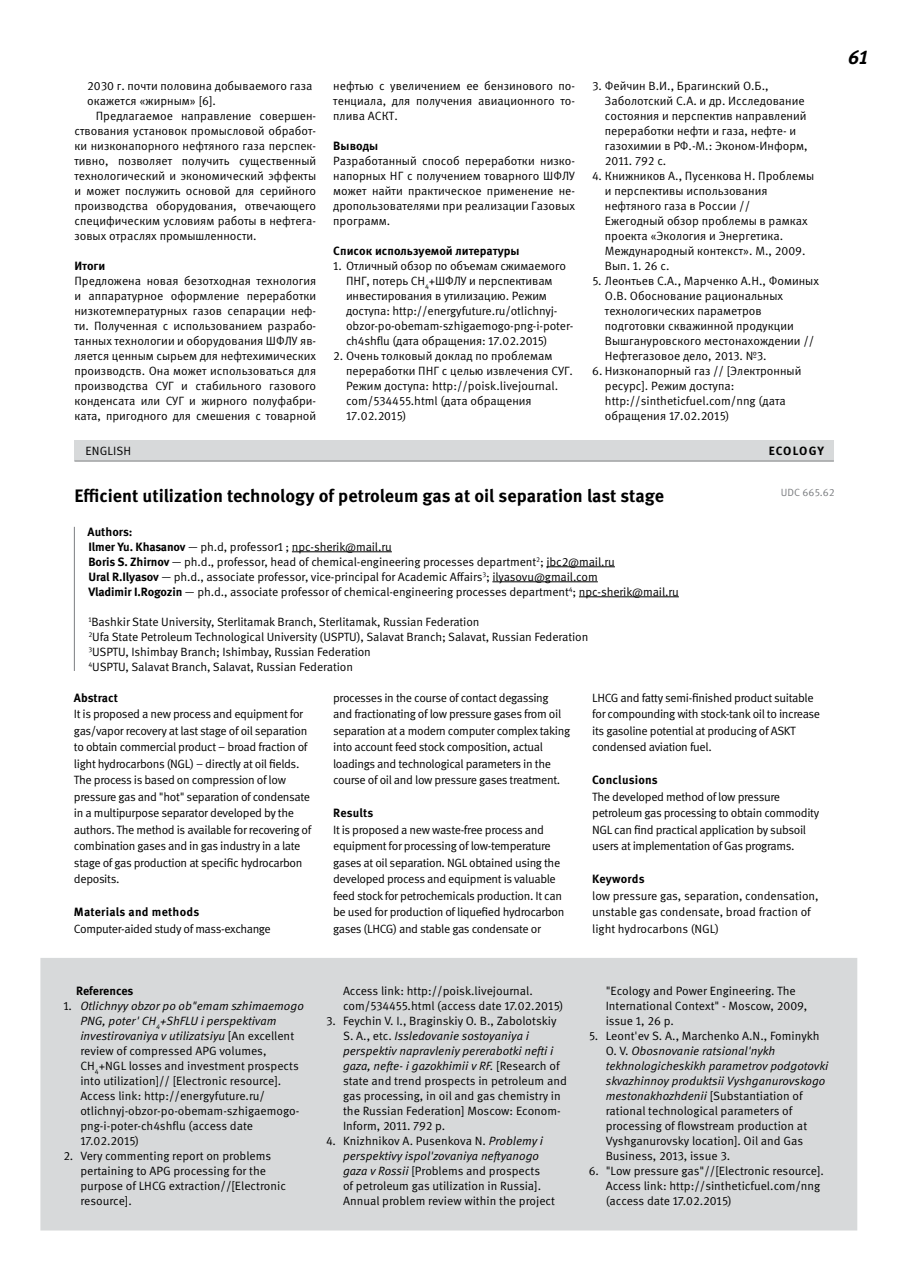
<style>
.page{position:relative;width:919px;height:1272px;background:#fff}
.page>*{position:absolute;margin:0;border:0;box-sizing:border-box;transform-origin:0 0}
.t1{font:italic 700 19.5px "Meta Pro";color:#000}
.t2{font:700 18px "Meta Pro";color:#000}
.t3{font:12px/15px "Meta Pro";letter-spacing:-.01em;color:#000}
.t4{font:12px/16.5px "Meta Pro";letter-spacing:-.03em;color:#000}
.t5{font:700 12px "Meta Pro";color:#000}
.t6{font:12px "Meta Pro";letter-spacing:-.035em;color:#000}
.t7{font:700 12px "Meta Pro";letter-spacing:.02em;color:#000}
.t8{font:10.5px "Meta Pro";color:#7c7e81}
.s1{font-weight:700}
.s2{font-style:italic}
</style>
<div class="page">
<hr style="left:74px;top:527px;width:1px;height:144px;background:#7c7e81">
<hr style="left:292px;top:551px;width:100px;height:1px;background:#000">
<hr style="left:546px;top:566px;width:69px;height:1px;background:#000">
<hr style="left:492px;top:581px;width:105px;height:1px;background:#000">
<hr style="left:579px;top:596px;width:99px;height:1px;background:#000">
<div style="left:74px;top:440px;width:759px;height:20px;background:#d7d9da"></div>
<hr style="left:74px;top:460px;width:759px;height:1px;background:#7c7e81">
<div style="left:40px;top:957px;width:817px;height:273px;background:#d7d9da;border:2px solid #d7d9da"></div>
<p class="t3" style="left:87px;top:79px;width:227px">2030 г. почти половина добываемого газа окажется «жирным» [6].</p>
<p class="t3" style="left:74px;top:109px;width:243px;text-align:justify;text-indent:21px">Предлагаемое направление совершен&shy;ствования установок промысловой обработ&shy;ки низконапорного нефтяного газа перспек&shy;тивно, позволяет получить существенный технологический и экономический эффекты и может послужить основой для серийного производства оборудования, отвечающего специфическим условиям работы в нефтега&shy;зовых отраслях промышленности.</p>
<p class="t5" style="left:74px;top:258px;width:33px">Итоги</p>
<p class="t3" style="left:74px;top:274px;width:243px;text-align:justify">Предложена новая безотходная технология и аппаратурное оформление переработки низкотемпературных газов сепарации неф&shy;ти. Полученная с использованием разрабо&shy;танных технологии и оборудования ШФЛУ яв&shy;ляется ценным сырьем для нефтехимических производств. Она может использоваться для производства СУГ и стабильного газового конденсата или СУГ и жирного полуфабри&shy;ката, пригодного для смешения с товарной</p>
<p class="t3" style="left:333px;top:79px;width:243px;text-align:justify">нефтью с увеличением ее бензинового по&shy;тенциала, для получения авиационного то&shy;плива АСКТ.</p>
<p class="t5" style="left:333px;top:138px;width:46px">Выводы</p>
<p class="t3" style="left:333px;top:154px;width:243px;text-align:justify">Разработанный способ переработки низко&shy;напорных НГ с получением товарного ШФЛУ может найти практическое применение не&shy;дропользователями при реализации Газовых программ.</p>
<p class="t5" style="left:333px;top:243px;width:188px">Список используемой литературы</p>
<p class="t3" style="left:346px;top:259px;width:229px;text-indent:-13px">1. Отличный обзор по объемам сжимаемого ПНГ, потерь СН<sub>4</sub>+ШФЛУ и перспективам инвестирования в утилизацию. Режим доступа: http://energyfuture.ru/otlichnyj&shy;obzor-po-obemam-szhigaemogo-png-i-poter&shy;ch4shflu (дата обращения: 17.02.2015)</p>
<p class="t3" style="left:346px;top:349px;width:228px;text-indent:-13px">2. Очень толковый доклад по проблемам переработки ПНГ с целью извлечения СУГ.<br>Режим доступа: http://poisk.livejournal. com/534455.html (дата обращения 17.02.2015)</p>
<p class="t3" style="left:604px;top:79px;width:204px;text-indent:-13px">3. Фейчин В.И., Брагинский О.Б.,<br>Заболотский С.А. и др. Исследование состояния и перспектив направлений переработки нефти и газа, нефте- и газохимии в РФ.-М.: Эконом-Информ,<br>2011. 792 с.</p>
<p class="t3" style="left:604px;top:169px;width:211px;text-indent:-13px">4. Книжников А., Пусенкова Н. Проблемы и перспективы использования нефтяного газа в России //<br>Ежегодный обзор проблемы в рамках проекта «Экология и Энергетика.<br>Международный контекст». М., 2009.<br>Вып. 1. 26 с.</p>
<p class="t3" style="left:604px;top:274px;width:216px;text-indent:-13px">5. Леонтьев С.А., Марченко А.Н., Фоминых О.В. Обоснование рациональных технологических параметров подготовки скважинной продукции Вышгануровского местонахождении // Нефтегазовое дело, 2013. №3.</p>
<p class="t3" style="left:604px;top:364px;width:198px;text-indent:-13px">6. Низконапорный газ // [Электронный ресурс]. Режим доступа: http://sintheticfuel.com/nng (дата обращения 17.02.2015)</p>
<p class="t3" style="left:85px;top:443px;width:14px">English</p>
<p class="t5" style="left:768px;top:443px;width:9px">ecolog</p>
<p class="t5" style="left:817px;top:443px;width:8px">y</p>
<h2 class="t2" style="left:74px;top:484px;width:591px">Efficient utilization technology of petroleum gas at oil separation last stage</h2>
<p class="t3" style="left:88px;top:524px;width:592px"><span class="s1">Authors:<br>Ilmer Yu. Khasanov</span> — ph.d, professor1 ; npc-sherik@mail.ru<br><span class="s1">Boris S. Zhirnov</span> — ph.d., professor, head of chemical-engineering processes department<sup>2</sup>; jbc2@mail.ru<br><span class="s1">Ural R.Ilyasov</span> — ph.d., associate professor, vice-principal for Academic Affairs<sup>3</sup>; ilyasovu@gmail.com<br><span class="s1">Vladimir I.Rogozin</span> — ph.d., associate professor of chemical-engineering processes department<sup>4</sup>; npc-sherik@mail.ru</p>
<p class="t3" style="left:88px;top:614px;width:501px"><sup>1</sup>Bashkir State University, Sterlitamak Branch, Sterlitamak, Russian Federation<br><sup>2</sup>Ufa State Petroleum Technological University (USPTU), Salavat Branch; Salavat, Russian Federation <sup>3</sup>USPTU, Ishimbay Branch; Ishimbay, Russian Federation<br><sup>4</sup>USPTU, Salavat Branch, Salavat, Russian Federation</p>
<p class="t8" style="left:780px;top:486px;width:55px">UDC 665.62</p>
<p class="t5" style="left:74px;top:690px;width:45px">Abstract</p>
<p class="t4" style="left:74px;top:706px;width:239px">It is proposed a new process and equipment for gas/vapor recovery at last stage of oil separation to obtain commercial product – broad fraction of light hydrocarbons (NGL) – directly at oil fields.<br>The process is based on compression of low pressure gas and "hot" separation of condensate in a multipurpose separator developed by the authors. The method is available for recovering of combination gases and in gas industry in a late stage of gas production at specific hydrocarbon deposits.</p>
<p class="t7" style="left:74px;top:904px;width:127px">Materials and methods</p>
<p class="t6" style="left:74px;top:921px;width:198px">Computer-aided study of mass-exchange</p>
<p class="t4" style="left:333px;top:689px;width:238px">processes in the course of contact degassing and fractionating of low pressure gases from oil separation at a modern computer complex taking into account feed stock composition, actual loadings and technological parameters in the course of oil and low pressure gases treatment.</p>
<p class="t5" style="left:333px;top:805px;width:42px">Results</p>
<p class="t4" style="left:333px;top:821px;width:233px">It is proposed a new waste-free process and equipment for processing of low-temperature gases at oil separation. NGL obtained using the developed process and equipment is valuable feed stock for petrochemicals production. It can be used for production of liquefied hydrocarbon gases (LHCG) and stable gas condensate or</p>
<p class="t4" style="left:592px;top:689px;width:229px">LHCG and fatty semi-finished product suitable for compounding with stock-tank oil to increase its gasoline potential at producing of ASKT condensed aviation fuel.</p>
<p class="t5" style="left:592px;top:772px;width:67px">Conclusions</p>
<p class="t4" style="left:592px;top:788px;width:228px">The developed method of low pressure petroleum gas processing to obtain commodity NGL can find practical application by subsoil users at implementation of Gas programs.</p>
<p class="t5" style="left:592px;top:871px;width:54px">Keywords</p>
<p class="t3" style="left:592px;top:887px;width:228px;line-height:16.5px">low pressure gas, separation, condensation, unstable gas condensate, broad fraction of light hydrocarbons (NGL)</p>
<h1 class="t1" style="left:847px;top:45px;width:21px">61</h1>
<p class="t5" style="left:76px;top:982px;width:59px">References</p>
<p class="t3" style="left:80px;top:998px;width:225px;text-indent:-17px">1. <span class="s2">Otlichnyy obzor po ob"emam szhimaemogo PNG, poter' CH</span><sub>4</sub><span class="s2">+ShFLU i perspektivam investirovaniya v utilizatsiyu</span> [An excellent review of compressed APG volumes, СН<sub>4</sub>+NGL losses and investment prospects into utilization]// [Electronic resource].<br>Access link: http://energyfuture.ru/ otlichnyj-obzor-po-obemam-szhigaemogo&shy;png-i-poter-ch4shflu (access date 17.02.2015)</p>
<p class="t3" style="left:80px;top:1148px;width:207px;text-indent:-17px">2. Very commenting report on problems pertaining to APG processing for the purpose of LHCG extraction//[Electronic resource].</p>
<p class="t3" style="left:343px;top:983px;width:222px">Access link: http://poisk.livejournal. com/534455.html (access date 17.02.2015)</p>
<p class="t3" style="left:343px;top:1013px;width:225px;text-indent:-17px">3. Feychin V. I., Braginskiy O. B., Zabolotskiy S. A., etc. <span class="s2">Issledovanie sostoyaniya i perspektiv napravleniy pererabotki nefti i gaza, nefte- i gazokhimii v RF.</span> [Research of state and trend prospects in petroleum and gas processing, in oil and gas chemistry in the Russian Federation] Moscow: Econom-Inform, 2011. 792 p.</p>
<p class="t3" style="left:343px;top:1133px;width:213px;text-indent:-17px">4. Knizhnikov A. Pusenkova N. <span class="s2">Problemy i perspektivy ispol'zovaniya neftyanogo gaza v Rossii</span> [Problems and prospects<br>of petroleum gas utilization in Russia].<br>Annual problem review within the project</p>
<p class="t3" style="left:605px;top:983px;width:203px">"Ecology and Power Engineering. The<br>International Сontext" - Moscow, 2009, issue 1, 26 p.</p>
<p class="t3" style="left:605px;top:1028px;width:224px;text-indent:-17px">5. Leont'ev S. A., Marchenko A.N., Fominykh O. V. <span class="s2">Obosnovanie ratsional'nykh tekhnologicheskikh parametrov podgotovki skvazhinnoy produktsii Vyshganurovskogo mestonakhozhdenii</span> [Substantiation of rational technological parameters of processing of flowstream production at Vyshganurovsky location]. Oil and Gas Business, 2013, issue 3.</p>
<p class="t3" style="left:605px;top:1163px;width:220px;text-indent:-17px">6. "Low pressure gas"//[Electronic resource].<br>Access link: http://sintheticfuel.com/nng (access date 17.02.2015)</p>
</div>
